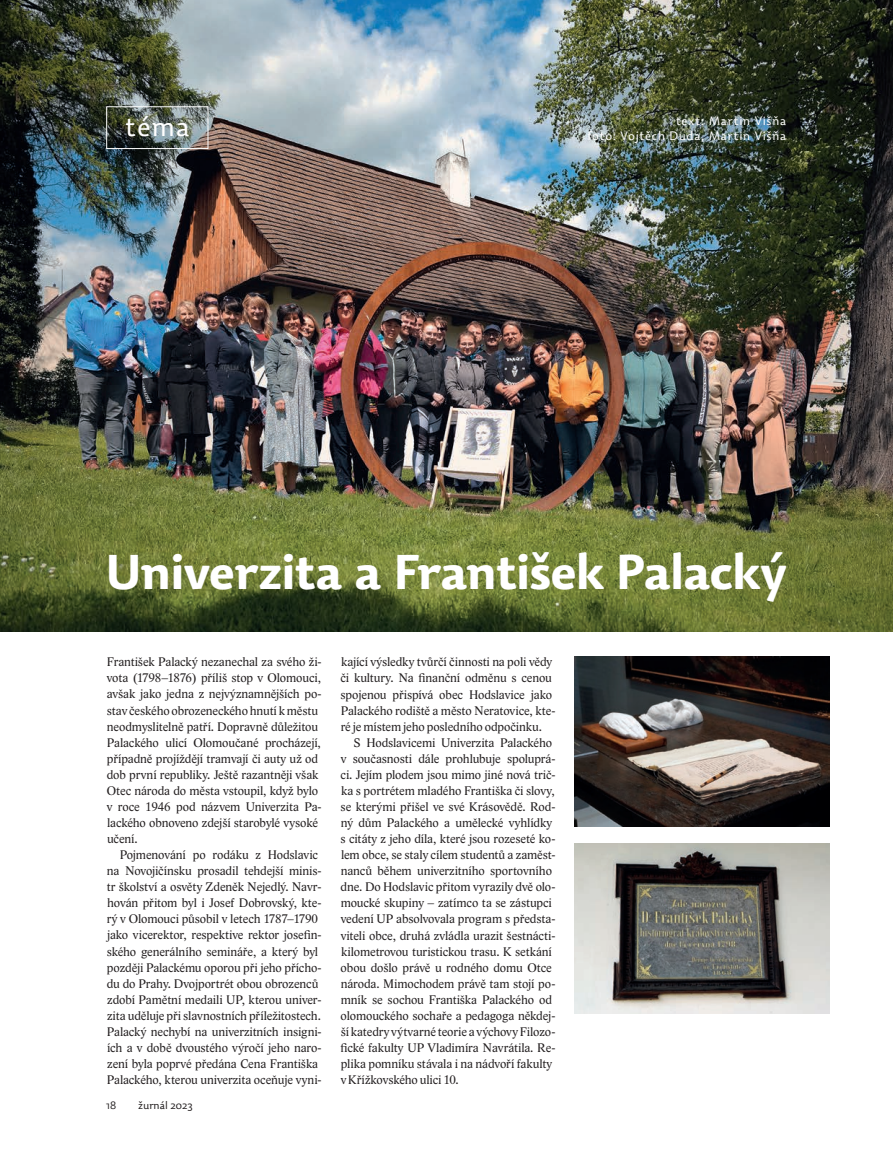
<style>
.page{position:relative;width:893px;height:1149px;background:#fff}
.page>*{position:absolute;margin:0;border:0;box-sizing:border-box;transform-origin:0 0}
.t1{font:700 48px "Dederon SDOT";letter-spacing:-.035em;color:#fff}
.t2{font:300 27px "Dederon SLOT";color:#fff}
.t3{font:12.75px/16px "Lido ST";letter-spacing:-.005em;color:#231f20}
.t4{font:300 12px "Dederon SLOT";letter-spacing:.06em;color:#fff}
.t5{font:300 10.5px "Dederon SLOT";color:#231f20}
</style>
<div class="page">
<img style="left:0;top:0;width:893px;height:631px">
<div style="left:106px;top:106px;width:102px;height:43px;border:1px solid #fff"></div>
<img style="left:574px;top:656px;width:255px;height:170px">
<img style="left:574px;top:843px;width:255px;height:170px">
<h2 class="t2" style="left:125px;top:110px;width:66px">téma</h2>
<p class="t4" style="left:676px;top:113px;width:112px">text: Martin Višňa</p>
<p class="t4" style="left:587px;top:128px;width:200px">foto: Vojtěch Duda, Martin Višňa</p>
<h1 class="t1" style="left:105px;top:542px;width:683px">Univerzita a František Palacký</h1>
<p class="t3" style="left:107px;top:654px;width:216px">František Palacký nezanechal za svého ži&shy;vota (1798–1876) příliš stop v Olomouci, avšak jako jedna z nejvýznamnějších po&shy;stav českého obrozeneckého hnutí k městu neodmyslitelně patří. Dopravně důležitou Palackého ulicí Olomoučané procházejí, případně projíždějí tramvají či auty už od dob první republiky. Ještě razantněji však Otec národa do města vstoupil, když bylo v roce 1946 pod názvem Univerzita Pa&shy;lackého obnoveno zdejší starobylé vysoké učení.</p>
<p class="t3" style="left:107px;top:846px;width:216px;text-indent:13px">Pojmenování po rodáku z Hodslavic na Novojičínsku prosadil tehdejší minis&shy;tr školství a osvěty Zdeněk Nejedlý. Navr&shy;hován přitom byl i Josef Dobrovský, kte&shy;rý v Olomouci působil v letech 1787–1790 jako vicerektor, respektive rektor josefin&shy;ského generálního semináře, a který byl později Palackému oporou při jeho přícho&shy;du do Prahy. Dvojportrét obou obrozenců zdobí Pamětní medaili UP, kterou univer&shy;zita uděluje při slavnostních příležitostech.<br>Palacký nechybí na univerzitních insigni&shy;ích a v době dvoustého výročí jeho naro&shy;zení byla poprvé předána Cena Františka Palackého, kterou univerzita oceňuje vyni-</p>
<p class="t5" style="left:106px;top:1098px;width:11px">18</p>
<p class="t5" style="left:138px;top:1098px;width:56px">žurnál 2023</p>
<p class="t3" style="left:340px;top:654px;width:217px">kající výsledky tvůrčí činnosti na poli vědy či kultury. Na finanční odměnu s cenou spojenou přispívá obec Hodslavice jako Palackého rodiště a město Neratovice, kte&shy;ré je místem jeho posledního odpočinku.</p>
<p class="t3" style="left:341px;top:734px;width:216px;text-indent:13px">S Hodslavicemi Univerzita Palackého v současnosti dále prohlubuje spoluprá&shy;ci. Jejím plodem jsou mimo jiné nová trič&shy;ka s portrétem mladého Františka či slovy, se kterými přišel ve své Krásovědě. Rod&shy;ný dům Palackého a umělecké vyhlídky s citáty z jeho díla, které jsou rozeseté ko&shy;lem obce, se staly cílem studentů a zaměst&shy;nanců během univerzitního sportovního dne. Do Hodslavic přitom vyrazily dvě olo&shy;moucké skupiny – zatímco ta se zástupci vedení UP absolvovala program s předsta&shy;viteli obce, druhá zvládla urazit šestnácti&shy;kilometrovou turistickou trasu. K setkání obou došlo právě u rodného domu Otce národa. Mimochodem právě tam stojí po&shy;mník se sochou Františka Palackého od olomouckého sochaře a pedagoga někdej&shy;ší katedry výtvarné teorie a výchovy Filozo&shy;fické fakulty UP Vladimíra Navrátila. Re&shy;plika pomníku stávala i na nádvoří fakulty v Křížkovského ulici 10.</p>
</div>
